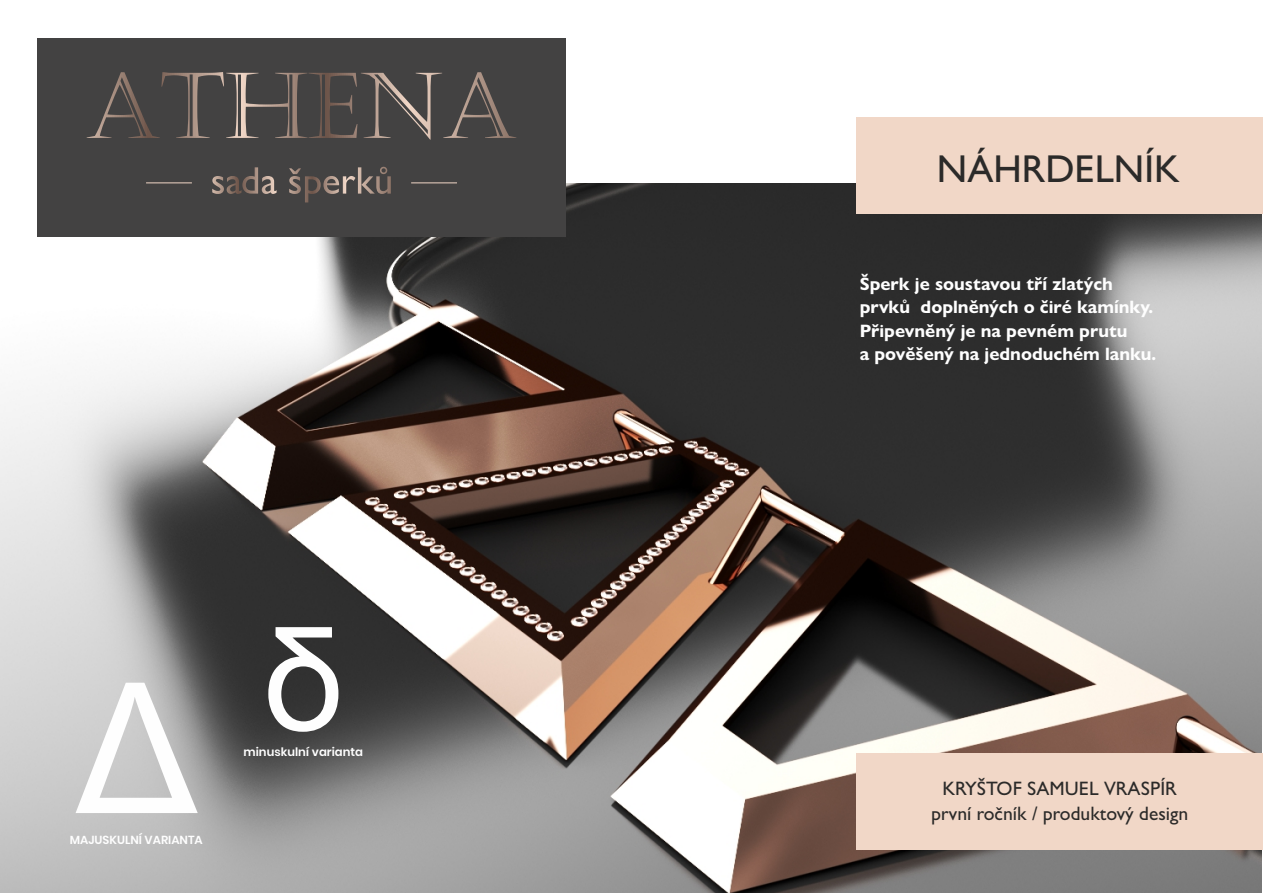
<style>
.page{position:relative;width:1263px;height:893px;background:#fff}
.page>*{position:absolute;margin:0;border:0;box-sizing:border-box;transform-origin:0 0}
.t1{font:182.1px "Arial";color:#fefefe}
.t2{font:143.85px "Arial";color:#fefefe}
.t3{font:39px "Gill Sans Nova";color:#2b2a29}
.t4{font:19.5px/25.3px "Gill Sans Nova";color:#2b2a29;text-align:center}
.t5{font:700 18px/23.4px "Gill Sans Nova";color:#fefefe}
.t6{font:600 11.7px "Poppins";color:#fefefe}
</style>
<div class="page">
<img style="left:0;top:183px;width:1262px;height:710px">
<div style="left:38px;top:38px;width:527px;height:199px;background:#434242"></div>
<svg style="left:86px;top:72px;width:431px;height:68px"></svg>
<svg style="left:212px;top:166px;width:179px;height:37px"></svg>
<hr style="left:146px;top:182px;width:46px;height:1px;background:#f1d7c7">
<hr style="left:411px;top:182px;width:46px;height:1px;background:#f1d7c7">
<div style="left:857px;top:753px;width:406px;height:96px;background:#f1d7c7"></div>
<div style="left:857px;top:117px;width:406px;height:96px;background:#f1d7c7"></div>
<h1 class="t1" style="left:76px;top:680px;width:123px">Δ</h1>
<p class="t6" style="left:70px;top:831px;width:134px">MAJUSKULNÍ VARIANTA</p>
<h2 class="t2" style="left:263px;top:625px;width:82px">δ</h2>
<p class="t6" style="left:244px;top:743px;width:121px">minuskulní varianta</p>
<h3 class="t3" style="left:937px;top:156px;width:244px">NÁHRDELNÍK</h3>
<p class="t5" style="left:860px;top:274px;width:298px">Šperk je soustavou tří zlatých prvků doplněných o čiré kamínky.<br>Připevněný je na pevném prutu<br>a pověšený na jednoduchém lanku.</p>
<p class="t4" style="left:931px;top:778px;width:259px">KRYŠTOF SAMUEL VRASPÍR první ročník / produktový design</p>
</div>
